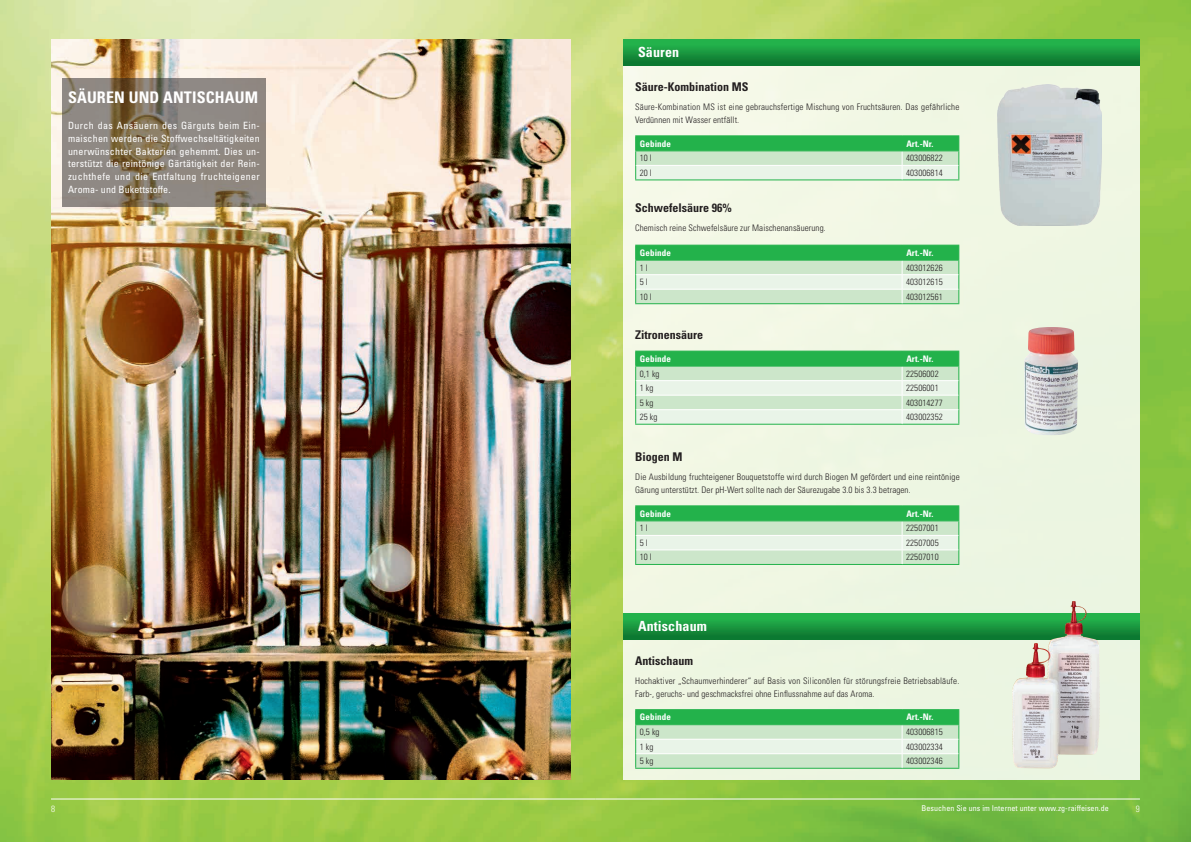
<style>
.page{position:relative;width:1191px;height:842px;background:#fff}
.page>*{position:absolute;margin:0;border:0;box-sizing:border-box;transform-origin:0 0}
.t1{font:700 condensed 16px "Univers LT Pro";letter-spacing:.01em;color:#fff}
.t2{font:700 condensed 14px "Univers LT Pro";letter-spacing:.01em;color:#fff}
.t3{font:700 condensed 12px "Univers LT Pro";color:#231f20}
.t4{font:condensed 10px/12.8px "Univers LT Pro";letter-spacing:.04em;color:#fff;text-align:justify}
.t5{font:300 condensed 9px/12.8px "Univers LT Std";letter-spacing:.01em;color:#231f20}
.t6{font:700 condensed 9px "Univers LT Pro";letter-spacing:.01em;color:#fff}
.t7{font:300 condensed 9px "Univers LT Std";color:#fff}
.t8{font:condensed 8px "Univers LT Pro";letter-spacing:.01em;color:#fff}
</style>
<div class="page">
<img style="left:0;top:0;width:1191px;height:842px">
<div style="left:624px;top:46px;width:516px;height:734px;background:#eef6e2"></div>
<hr style="left:51px;top:799px;width:544px;height:1px;background:#fff">
<hr style="left:595px;top:799px;width:545px;height:1px;background:#fff">
<svg style="left:624px;top:614px;width:516px;height:25px;background:#1c953f"></svg>
<hr style="left:635px;top:768px;width:267px;height:1px;background:#23b24b">
<hr style="left:902px;top:768px;width:57px;height:1px;background:#23b24b">
<hr style="left:635px;top:709px;width:267px;height:1px;background:#23b24b">
<hr style="left:902px;top:709px;width:57px;height:1px;background:#23b24b">
<svg style="left:635px;top:710px;width:324px;height:58px"></svg>
<hr style="left:635px;top:724px;width:267px;height:1px;background:#23b24b">
<hr style="left:902px;top:724px;width:57px;height:1px;background:#23b24b">
<hr style="left:636px;top:739px;width:266px;height:1px;background:#fff">
<hr style="left:902px;top:739px;width:56px;height:1px;background:#fff">
<hr style="left:636px;top:753px;width:266px;height:1px;background:#fff">
<hr style="left:902px;top:753px;width:56px;height:1px;background:#fff">
<hr style="left:635px;top:424px;width:267px;height:1px;background:#23b24b">
<hr style="left:902px;top:424px;width:57px;height:1px;background:#23b24b">
<svg style="left:635px;top:351px;width:324px;height:73px"></svg>
<hr style="left:635px;top:366px;width:267px;height:1px;background:#23b24b">
<hr style="left:902px;top:366px;width:57px;height:1px;background:#23b24b">
<hr style="left:636px;top:380px;width:266px;height:1px;background:#fff">
<hr style="left:902px;top:380px;width:56px;height:1px;background:#fff">
<hr style="left:636px;top:395px;width:266px;height:1px;background:#fff">
<hr style="left:902px;top:395px;width:56px;height:1px;background:#fff">
<hr style="left:635px;top:564px;width:267px;height:1px;background:#23b24b">
<hr style="left:902px;top:564px;width:57px;height:1px;background:#23b24b">
<hr style="left:635px;top:505px;width:267px;height:1px;background:#23b24b">
<hr style="left:902px;top:505px;width:57px;height:1px;background:#23b24b">
<svg style="left:635px;top:506px;width:324px;height:58px"></svg>
<hr style="left:635px;top:520px;width:267px;height:1px;background:#23b24b">
<hr style="left:902px;top:520px;width:57px;height:1px;background:#23b24b">
<hr style="left:636px;top:535px;width:266px;height:1px;background:#fff">
<hr style="left:902px;top:535px;width:56px;height:1px;background:#fff">
<hr style="left:636px;top:550px;width:266px;height:1px;background:#fff">
<hr style="left:902px;top:550px;width:56px;height:1px;background:#fff">
<svg style="left:624px;top:40px;width:516px;height:25px;background:#19973f"></svg>
<img style="left:51px;top:40px;width:520px;height:740px">
<svg style="left:62px;top:78px;width:203px;height:129px;background:#897f73"></svg>
<hr style="left:635px;top:135px;width:267px;height:1px;background:#23b24b">
<hr style="left:902px;top:135px;width:57px;height:1px;background:#23b24b">
<svg style="left:635px;top:136px;width:324px;height:44px"></svg>
<hr style="left:635px;top:150px;width:267px;height:1px;background:#23b24b">
<hr style="left:902px;top:150px;width:57px;height:1px;background:#23b24b">
<hr style="left:636px;top:165px;width:266px;height:1px;background:#fff">
<hr style="left:902px;top:165px;width:56px;height:1px;background:#fff">
<svg style="left:635px;top:245px;width:324px;height:59px"></svg>
<hr style="left:635px;top:260px;width:267px;height:1px;background:#23b24b">
<hr style="left:902px;top:260px;width:57px;height:1px;background:#23b24b">
<hr style="left:636px;top:274px;width:266px;height:1px;background:#fff">
<hr style="left:902px;top:274px;width:56px;height:1px;background:#fff">
<hr style="left:636px;top:289px;width:266px;height:1px;background:#fff">
<hr style="left:902px;top:289px;width:56px;height:1px;background:#fff">
<img style="left:997px;top:84px;width:104px;height:142px">
<img style="left:1024px;top:327px;width:54px;height:108px">
<img style="left:1012px;top:603px;width:60px;height:148px">
<h1 class="t1" style="left:68px;top:88px;width:191px">SÄUREN UND ANTISCHAUM</h1>
<p class="t4" style="left:68px;top:119px;width:193px">Durch das Ansäuern des Gärguts beim Ein&shy;maischen werden die Stoffwechseltätigkeiten unerwünschter Bakterien gehemmt. Dies un&shy;terstützt die reintönige Gärtätigkeit der Rein&shy;zuchthefe und die Entfaltung fruchteigener Aroma- und Bukettstoffe.</p>
<h2 class="t2" style="left:638px;top:43px;width:43px">Säuren</h2>
<h3 class="t3" style="left:635px;top:79px;width:115px">Säure-Kombination MS</h3>
<p class="t5" style="left:635px;top:100px;width:326px">Säure-Kombination MS ist eine gebrauchsfertige Mischung von Fruchtsäuren. Das gefährliche<br>Verdünnen mit Wasser entfällt.</p>
<p class="t6" style="left:640px;top:138px;width:33px">Gebinde</p>
<p class="t6" style="left:906px;top:138px;width:28px">Art.-Nr.</p>
<p class="t5" style="left:639px;top:152px;width:14px">10 l</p>
<p class="t5" style="left:906px;top:152px;width:38px">403006822</p>
<p class="t5" style="left:639px;top:166px;width:14px">20 l</p>
<p class="t5" style="left:906px;top:166px;width:38px">403006814</p>
<h3 class="t3" style="left:635px;top:200px;width:98px">Schwefelsäure 96%</h3>
<p class="t5" style="left:635px;top:221px;width:192px">Chemisch reine Schwefelsäure zur Maischenansäuerung.</p>
<p class="t6" style="left:640px;top:247px;width:33px">Gebinde</p>
<p class="t6" style="left:906px;top:247px;width:28px">Art.-Nr.</p>
<p class="t5" style="left:639px;top:261px;width:10px">1 l</p>
<p class="t5" style="left:906px;top:261px;width:38px">403012626</p>
<p class="t5" style="left:639px;top:276px;width:10px">5 l</p>
<p class="t5" style="left:906px;top:276px;width:38px">403012615</p>
<p class="t5" style="left:639px;top:290px;width:14px">10 l</p>
<p class="t5" style="left:906px;top:290px;width:38px">403012561</p>
<h3 class="t3" style="left:635px;top:328px;width:69px">Zitronensäure</h3>
<p class="t6" style="left:640px;top:353px;width:33px">Gebinde</p>
<p class="t6" style="left:906px;top:353px;width:28px">Art.-Nr.</p>
<p class="t5" style="left:639px;top:367px;width:21px">0,1 kg</p>
<p class="t5" style="left:906px;top:367px;width:34px">22506002</p>
<p class="t5" style="left:639px;top:382px;width:15px">1 kg</p>
<p class="t5" style="left:906px;top:382px;width:34px">22506001</p>
<p class="t5" style="left:639px;top:396px;width:15px">5 kg</p>
<p class="t5" style="left:906px;top:396px;width:38px">403014277</p>
<p class="t5" style="left:639px;top:411px;width:19px">25 kg</p>
<p class="t5" style="left:906px;top:411px;width:38px">403002352</p>
<h3 class="t3" style="left:635px;top:449px;width:49px">Biogen M</h3>
<p class="t5" style="left:635px;top:470px;width:326px">Die Ausbildung fruchteigener Bouquetstoffe wird durch Biogen M gefördert und eine reintönige<br>Gärung unterstützt. Der pH-Wert sollte nach der Säurezugabe 3.0 bis 3.3 betragen.</p>
<p class="t6" style="left:640px;top:508px;width:33px">Gebinde</p>
<p class="t6" style="left:906px;top:508px;width:28px">Art.-Nr.</p>
<p class="t5" style="left:639px;top:522px;width:10px">1 l</p>
<p class="t5" style="left:906px;top:522px;width:34px">22507001</p>
<p class="t5" style="left:639px;top:536px;width:10px">5 l</p>
<p class="t5" style="left:906px;top:536px;width:34px">22507005</p>
<p class="t5" style="left:639px;top:551px;width:14px">10 l</p>
<p class="t5" style="left:906px;top:551px;width:34px">22507010</p>
<h2 class="t2" style="left:638px;top:617px;width:70px">Antischaum</h2>
<h3 class="t3" style="left:635px;top:653px;width:59px">Antischaum</h3>
<p class="t5" style="left:635px;top:674px;width:326px">Hochaktiver „Schaumverhinderer“ auf Basis von Siliconölen für störungsfreie Betriebsabläufe.<br>Farb-, geruchs- und geschmacksfrei ohne Einflussnahme auf das Aroma.</p>
<p class="t6" style="left:640px;top:712px;width:33px">Gebinde</p>
<p class="t6" style="left:906px;top:712px;width:28px">Art.-Nr.</p>
<p class="t5" style="left:639px;top:726px;width:21px">0,5 kg</p>
<p class="t5" style="left:906px;top:726px;width:38px">403006815</p>
<p class="t5" style="left:639px;top:740px;width:15px">1 kg</p>
<p class="t5" style="left:906px;top:740px;width:38px">403002334</p>
<p class="t5" style="left:639px;top:755px;width:15px">5 kg</p>
<p class="t5" style="left:906px;top:755px;width:38px">403002346</p>
<p class="t7" style="left:51px;top:803px;width:5px">8</p>
<p class="t8" style="left:921px;top:803px;width:189px">Besuchen Sie uns im Internet unter www.zg-raiffeisen.de</p>
<p class="t7" style="left:1136px;top:803px;width:5px">9</p>
</div>
